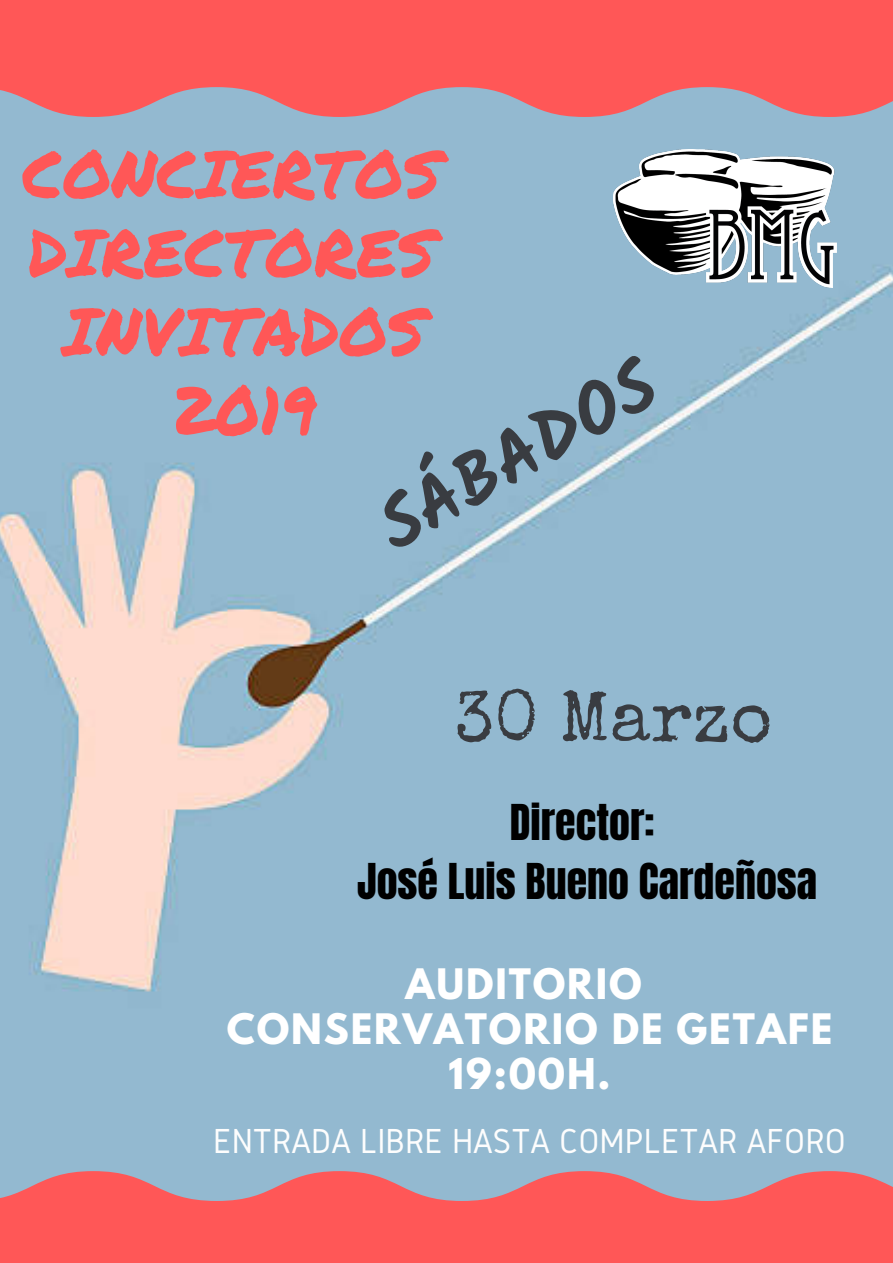
<style>
.page{position:relative;width:893px;height:1263px;background:#fff}
.page>*{position:absolute;margin:0;border:0;box-sizing:border-box;transform-origin:0 0}
.t1{font:72px "Special Elite";color:#393c41}
.t2{font:700 72px "Kalam";color:#393c41}
.t3{font:66px "Permanent Marker";color:#ff5757}
.t4{font:65.85px/78.8px "Permanent Marker";color:#ff5757;text-align:center}
.t5{font:42px/58.5px "Anton";color:#000;text-align:center}
.t6{font:700 37.58px "League Spartan";color:#fff}
.t7{font:700 37.2px/44.5px "League Spartan";letter-spacing:.05em;color:#fff;text-align:center}
.t8{font:36.08px "Gidole";color:#fdfdfd}
</style>
<div class="page">
<img style="left:0;top:118px;width:893px;height:1052px">
<svg style="left:0;top:1170px;width:893px;height:11px;background:#b19dae"></svg>
<svg style="left:0;top:0;width:893px;height:118px;background:#f16366"></svg>
<img style="left:613px;top:150px;width:224px;height:137px">
<svg style="left:0;top:1181px;width:893px;height:82px;background:#f55f61"></svg>
<h3 class="t4" style="left:22px;top:133px;width:421px">CONCIERTOS<br>DIRECTORES<br>INVITADOS</h3>
<h2 class="t3" style="left:172px;top:361px;width:146px">2019</h2>
<h1 class="t2" style="left:363px;top:495px;width:309px;rotate:-30deg">SÁBADOS</h1>
<h1 class="t1" style="left:454px;top:690px;width:320px">30 Marzo</h1>
<p class="t5" style="left:357px;top:794px;width:461px">Director:<br>José Luis Bueno Cardeñosa</p>
<p class="t7" style="left:227px;top:966px;width:607px">AUDITORIO<br>CONSERVATORIO DE GETAFE</p>
<p class="t6" style="left:448px;top:1055px;width:164px">19:00H.</p>
<p class="t8" style="left:213px;top:1121px;width:634px">ENTRADA LIBRE HASTA COMPLETAR AFORO</p>
</div>
